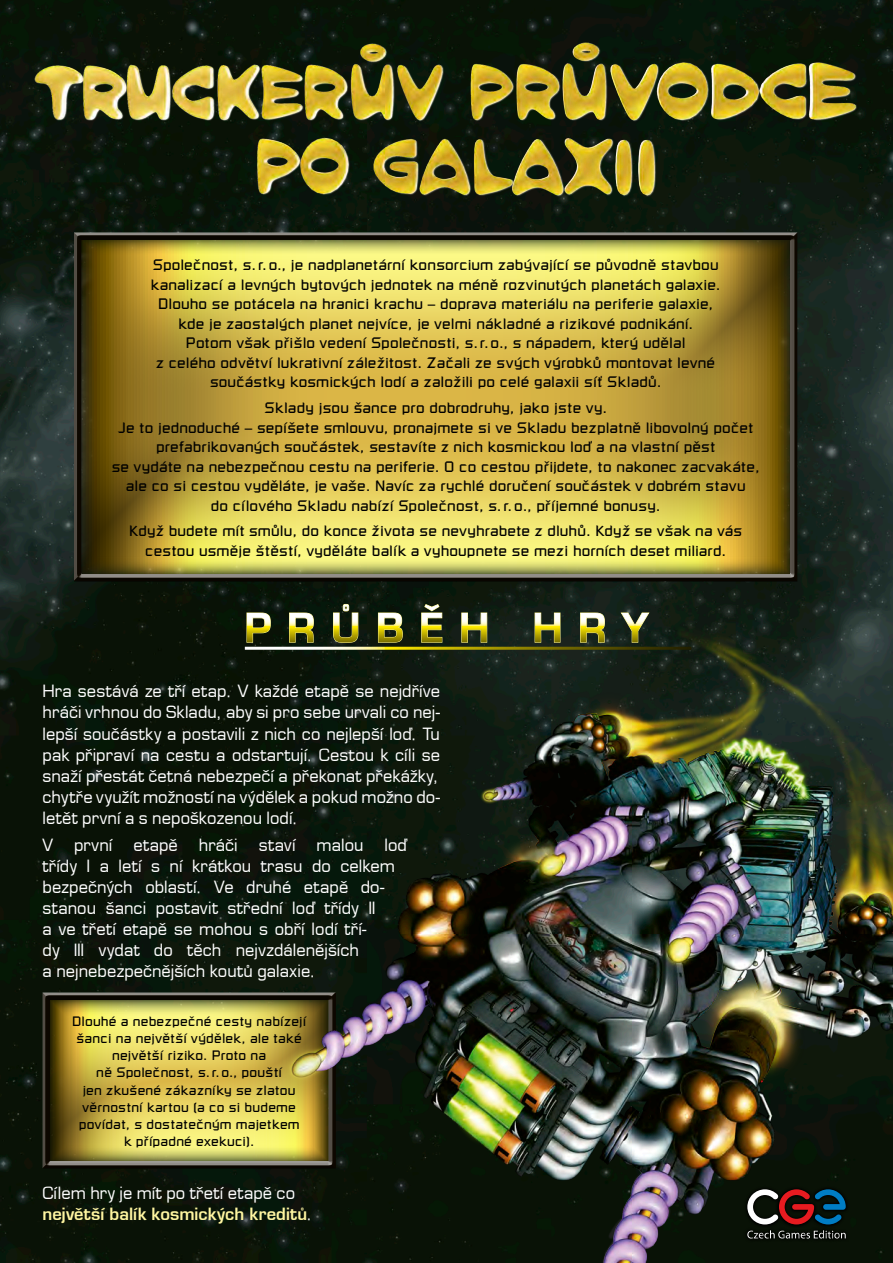
<style>
.page{position:relative;width:893px;height:1263px;background:#fff}
.page>*{position:absolute;margin:0;border:0;box-sizing:border-box;transform-origin:0 0}
.t1{font:39px "Euromode CE Bold 16 04 24";letter-spacing:.4em;color:#fff}
.t2{font:16.5px/21px "Euromode CE Normal 16 04 24";letter-spacing:.005em;color:#fff;text-align:justify}
.t3{font:16.5px "Euromode CE Bold 16 04 24";letter-spacing:.005em;color:#fff6a1}
.t4{font:500 15px/19.5px "Russell Square CE";letter-spacing:.01em;color:#000;text-align:center}
.t5{font:500 13.5px/17.2px "Russell Square CE";letter-spacing:.015em;color:#000;text-align:center}
.s1{font-family:"Euromode CE Normal 16 04 24";color:#fff}
</style>
<div class="page">
<img style="left:0;top:0;width:893px;height:1263px">
<div style="left:42px;top:991px;width:296px;height:179px;background:#000;opacity:.75"></div>
<hr style="left:245px;top:647px;width:446px;height:3px;background:#fff">
<svg style="left:246px;top:612px;width:18px;height:31px"></svg>
<div style="left:73px;top:231px;width:726px;height:353px;background:#000;opacity:.75"></div>
<img style="left:17px;top:34px;width:850px;height:182px">
<img style="left:264px;top:566px;width:629px;height:697px">
<svg style="left:743px;top:1227px;width:14px;height:15px"></svg>
<svg style="left:755px;top:1229px;width:6px;height:13px"></svg>
<svg style="left:761px;top:1229px;width:5px;height:13px"></svg>
<svg style="left:766px;top:1228px;width:8px;height:14px"></svg>
<svg style="left:774px;top:1227px;width:14px;height:15px"></svg>
<svg style="left:788px;top:1229px;width:9px;height:13px"></svg>
<svg style="left:797px;top:1229px;width:6px;height:13px"></svg>
<svg style="left:803px;top:1229px;width:7px;height:13px"></svg>
<svg style="left:810px;top:1228px;width:5px;height:14px"></svg>
<svg style="left:815px;top:1228px;width:7px;height:14px"></svg>
<svg style="left:822px;top:1228px;width:2px;height:14px"></svg>
<svg style="left:824px;top:1228px;width:4px;height:14px"></svg>
<svg style="left:828px;top:1228px;width:9px;height:14px"></svg>
<svg style="left:831px;top:1229px;width:6px;height:13px"></svg>
<svg style="left:837px;top:1229px;width:12px;height:13px"></svg>
<svg style="left:747px;top:1230px;width:99px;height:8px"></svg>
<div style="left:743px;top:1185px;width:39px;height:43px;background:#081105"></div>
<div style="left:775px;top:1185px;width:43px;height:43px;background:#081105"></div>
<div style="left:811px;top:1211px;width:34px;height:17px;background:linear-gradient(to right,#060d04,#060e04)"></div>
<div style="left:811px;top:1185px;width:39px;height:28px;background:#081105"></div>
<svg style="left:747px;top:1189px;width:99px;height:35px"></svg>
<p class="t4" style="left:151px;top:254px;width:571px">Společnost, s.r.o., je nadplanetární konsorcium zabývající se původně stavbou kanalizací a levných bytových jednotek na méně rozvinutých planetách galaxie.<br>Dlouho se potácela na hranici krachu – doprava materiálu na periferie galaxie, kde je zaostalých planet nejvíce, je velmi nákladné a rizikové podnikání.<br>Potom však přišlo vedení Společnosti, s.r.o., s nápadem, který udělal<br>z celého odvětví lukrativní záležitost. Začali ze svých výrobků montovat levné součástky kosmických lodí a založili po celé galaxii síť Skladů.</p>
<p class="t4" style="left:112px;top:397px;width:649px">Sklady jsou šance pro dobrodruhy, jako jste vy.<br>Je to jednoduché – sepíšete smlouvu, pronajmete si ve Skladu bezplatně libovolný počet prefabrikovaných součástek, sestavíte z nich kosmickou loď a na vlastní pěst<br>se vydáte na nebezpečnou cestu na periferie. O co cestou přijdete, to nakonec zacvakáte, ale co si cestou vyděláte, je vaše. Navíc za rychlé doručení součástek v dobrém stavu<br>do cílového Skladu nabízí Společnost, s.r.o., příjemné bonusy.</p>
<p class="t4" style="left:129px;top:520px;width:614px">Když budete mít smůlu, do konce života se nevyhrabete z dluhů. Když se však na vás cestou usměje štěstí, vyděláte balík a vyhoupnete se mezi horních deset miliard.</p>
<h1 class="t1" style="left:245px;top:604px;width:405px">PRŮBĚH HRY</h1>
<p class="t2" style="left:43px;top:681px;width:399px">Hra sestává ze tří etap. V každé etapě se nejdříve hráči vrhnou do Skladu, aby si pro sebe urvali co nej&shy;lepší součástky a postavili z nich co nejlepší loď. Tu pak připraví na cestu a odstartují. Cestou k cíli se snaží přestát četná nebezpečí a překonat překážky, chytře využít možností na výdělek a pokud možno do&shy;letět první a s nepoškozenou lodí.</p>
<p class="t2" style="left:43px;top:834px;width:12px">V</p>
<p class="t2" style="left:74px;top:834px;width:40px">první</p>
<p class="t2" style="left:133px;top:834px;width:46px">etapě</p>
<p class="t2" style="left:199px;top:834px;width:41px">hráči</p>
<p class="t2" style="left:259px;top:834px;width:38px">staví</p>
<p class="t2" style="left:317px;top:834px;width:48px">malou</p>
<p class="t2" style="left:43px;top:834px;width:366px;text-align:left;text-indent:342px">loď třídy I a letí s ní krátkou trasu do celkem bezpečných oblastí. Ve druhé etapě do&shy;stanou šanci postavit střední loď třídy II<br>a ve třetí etapě se mohou s obří lodí tří-<br>dy III vydat do těch nejvzdálenějších<br>a nejnebezpečnějších koutů galaxie.</p>
<p class="t5" style="left:72px;top:1011px;width:236px">Dlouhé a nebezpečné cesty nabízejí šanci na největší výdělek, ale také největší riziko. Proto na<br>ně Společnost, s.r.o., pouští<br>jen zkušené zákazníky se zlatou věrnostní kartou (a co si budeme povídat, s dostatečným majetkem<br>k případné exekuci).</p>
<p class="t2" style="left:43px;top:1182px;width:254px">Cílem hry je mít po třetí etapě co</p>
<p class="t3" style="left:43px;top:1203px;width:271px">největší balík kosmických kreditů<span class="s1">.</span></p>
</div>
